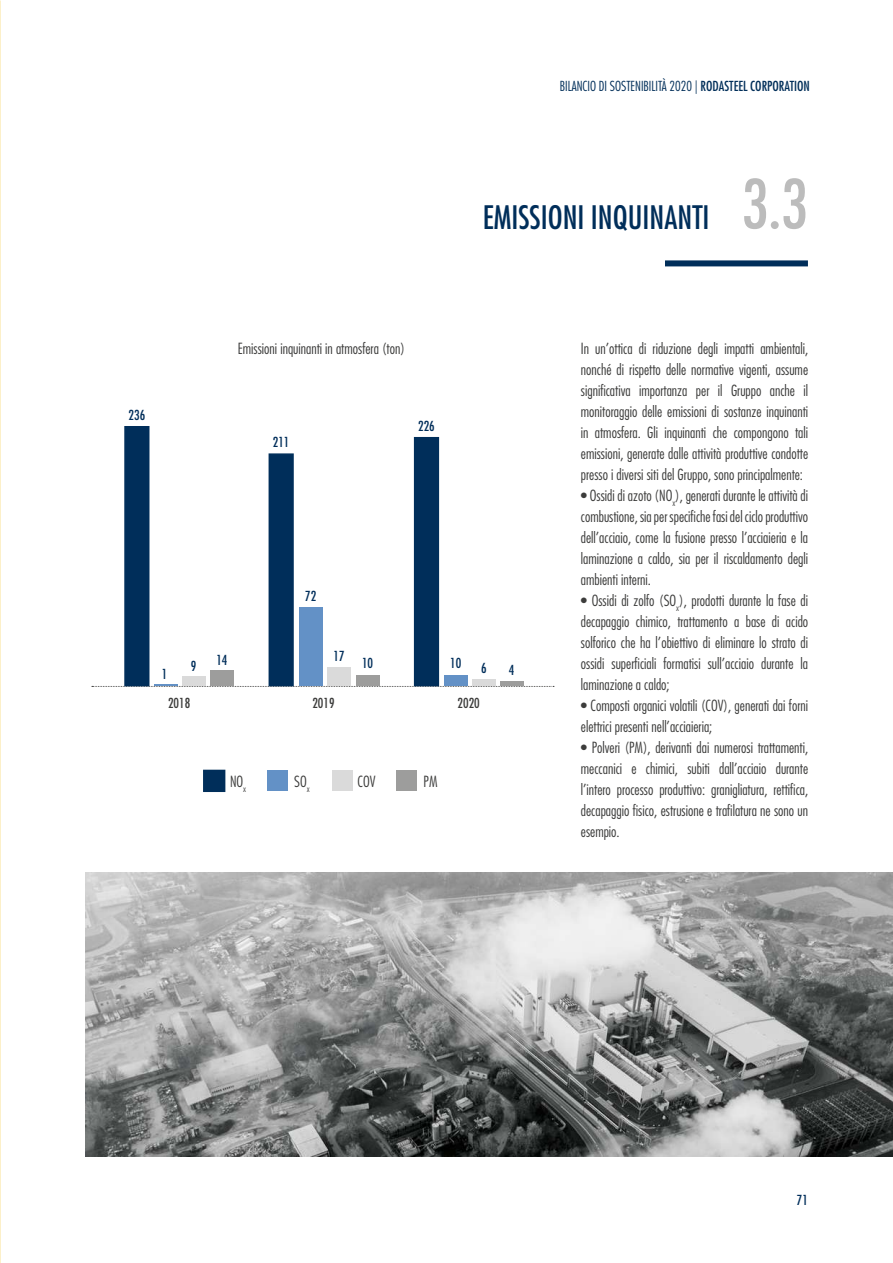
<style>
.page{position:relative;width:893px;height:1263px;background:#fff}
.page>*{position:absolute;margin:0;border:0;box-sizing:border-box;transform-origin:0 0}
.t1{font:condensed 31.5px "Futura Std";color:#002e5a}
.t2{font:300 condensed 15px/21px "Futura Std";color:#3c3c3b;text-align:justify}
.t3{font:300 condensed 13.5px "Futura Std";color:#002e59}
.t4{font:condensed 13.5px "Futura Std";color:#002e5a}
.t5{font:condensed 13.5px "Futura Std";color:#3c3c3b}
.s1{font-weight:400}
.s2{font-size:66px;color:#bcbcbc}
</style>
<div class="page">
<img style="left:0;top:0;width:1px;height:1263px">
<div style="left:665px;top:260px;width:143px;height:6px;background:#002e5a"></div>
<div style="left:203px;top:770px;width:22px;height:22px;background:#002e5a"></div>
<div style="left:267px;top:770px;width:21px;height:21px;background:#6391c6"></div>
<div style="left:332px;top:770px;width:21px;height:21px;background:#dadada"></div>
<div style="left:396px;top:770px;width:21px;height:21px;background:#9d9d9c"></div>
<hr style="left:155px;top:684px;width:23px;height:2px;background:#6391c6">
<svg style="left:92px;top:686px;width:462px;height:1px"></svg>
<div style="left:182px;top:676px;width:24px;height:10px;background:#dadada"></div>
<div style="left:210px;top:670px;width:24px;height:16px;background:#9d9d9c"></div>
<div style="left:124px;top:426px;width:25px;height:260px;background:#002e5a;border:2px solid #002e5a"></div>
<div style="left:356px;top:675px;width:23px;height:11px;background:#9d9d9c"></div>
<div style="left:269px;top:453px;width:25px;height:233px;background:#002e5a;border:2px solid #002e5a"></div>
<div style="left:299px;top:607px;width:24px;height:79px;background:#6391c6"></div>
<div style="left:327px;top:667px;width:24px;height:19px;background:#dadada"></div>
<div style="left:472px;top:679px;width:24px;height:7px;background:#dadada"></div>
<div style="left:414px;top:437px;width:25px;height:249px;background:#002e5a"></div>
<div style="left:444px;top:675px;width:24px;height:11px;background:#6391c6"></div>
<div style="left:500px;top:681px;width:24px;height:5px;background:#9d9d9c"></div>
<img style="left:85px;top:873px;width:808px;height:284px">
<p class="t3" style="left:560px;top:78px;width:251px">BILANCIO DI SOSTENIBILITÀ 2020 | <span class="s1">RODASTEEL CORPORATION</span></p>
<h1 class="t1" style="left:483px;top:198px;width:327px">EMISSIONI INQUINANTI <span class="s2">3.3</span></h1>
<p class="t4" style="left:129px;top:406px;width:18px">236</p>
<p class="t2" style="left:238px;top:338px;width:169px">Emissioni inquinanti in atmosfera (ton)</p>
<p class="t4" style="left:273px;top:434px;width:18px">211</p>
<p class="t4" style="left:418px;top:417px;width:18px">226</p>
<p class="t4" style="left:162px;top:666px;width:7px">1</p>
<p class="t4" style="left:191px;top:657px;width:7px">9</p>
<p class="t4" style="left:216px;top:652px;width:13px">14</p>
<p class="t5" style="left:168px;top:695px;width:24px">2018</p>
<p class="t4" style="left:305px;top:588px;width:13px">72</p>
<p class="t4" style="left:334px;top:647px;width:13px">17</p>
<p class="t5" style="left:312px;top:695px;width:24px">2019</p>
<p class="t4" style="left:362px;top:655px;width:13px">10</p>
<p class="t4" style="left:450px;top:655px;width:13px">10</p>
<p class="t4" style="left:481px;top:659px;width:7px">6</p>
<p class="t4" style="left:509px;top:662px;width:7px">4</p>
<p class="t5" style="left:458px;top:695px;width:24px">2020</p>
<p class="t2" style="left:230px;top:771px;width:18px">NO<sub>x</sub></p>
<p class="t2" style="left:294px;top:771px;width:17px">SO<sub>x</sub></p>
<p class="t2" style="left:358px;top:771px;width:20px">COV</p>
<p class="t2" style="left:424px;top:771px;width:15px">PM</p>
<p class="t2" style="left:581px;top:338px;width:229px">In un’ottica di riduzione degli impatti ambientali, nonché di rispetto delle normative vigenti, assume significativa importanza per il Gruppo anche il monitoraggio delle emissioni di sostanze inquinanti in atmosfera. Gli inquinanti che compongono tali emissioni, generate dalle attività produttive condotte presso i diversi siti del Gruppo, sono principalmente:</p>
<p class="t2" style="left:581px;top:485px;width:229px">• Ossidi di azoto (NO<sub>x</sub>), generati durante le attività di combustione, sia per specifiche fasi del ciclo produttivo dell’acciaio, come la fusione presso l’acciaieria e la laminazione a caldo, sia per il riscaldamento degli ambienti interni.</p>
<p class="t2" style="left:581px;top:590px;width:229px">• Ossidi di zolfo (SO<sub>x</sub>), prodotti durante la fase di decapaggio chimico, trattamento a base di acido solforico che ha l’obiettivo di eliminare lo strato di ossidi superficiali formatisi sull’acciaio durante la laminazione a caldo;</p>
<p class="t2" style="left:581px;top:695px;width:229px">• Composti organici volatili (COV), generati dai forni elettrici presenti nell’acciaieria;</p>
<p class="t2" style="left:581px;top:737px;width:229px">• Polveri (PM), derivanti dai numerosi trattamenti, meccanici e chimici, subiti dall’acciaio durante l’intero processo produttivo: granigliatura, rettifica, decapaggio fisico, estrusione e trafilatura ne sono un esempio.</p>
<p class="t4" style="left:797px;top:1192px;width:13px">71</p>
</div>
